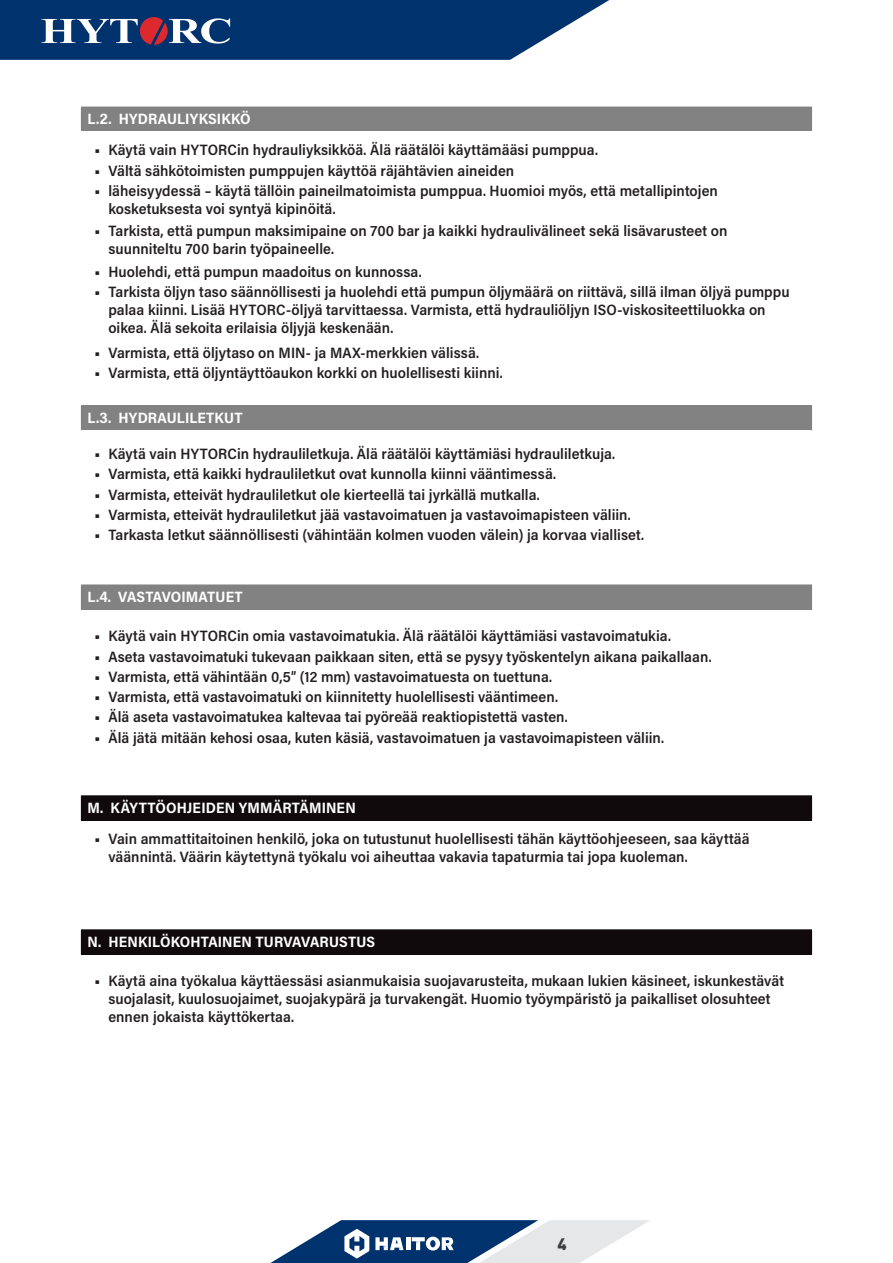
<style>
.page{position:relative;width:893px;height:1263px;background:#fff}
.page>*{position:absolute;margin:0;border:0;box-sizing:border-box;transform-origin:0 0}
.t1{font:900 16.5px "DINOT";color:#3e3e3f}
.t2{font:600 15px/18px "Acumin Pro Semi Cond";letter-spacing:.005em;color:#231f20}
.Ops_Manual_Body_Copy{font:700 15px "Acumin Pro Semi Cond";letter-spacing:.01em;color:#fff}
.s1{font-weight:900}
</style>
<div class="page">
<svg style="left:270px;top:1220px;width:380px;height:43px"></svg>
<svg style="left:0;top:0;width:609px;height:60px"></svg>
<div style="left:81px;top:107px;width:731px;height:23px;background:#838283"></div>
<div style="left:81px;top:406px;width:731px;height:24px;background:#838283"></div>
<hr style="left:81px;top:405px;width:731px;height:1px;background:#838283">
<div style="left:81px;top:585px;width:731px;height:25px;background:#838283"></div>
<div style="left:81px;top:796px;width:731px;height:25px;background:#110a0c"></div>
<hr style="left:81px;top:795px;width:731px;height:1px;background:#110a0c">
<div style="left:81px;top:930px;width:731px;height:25px;background:#110a0c"></div>
<hr style="left:81px;top:929px;width:731px;height:1px;background:#110a0c">
<p class="Ops_Manual_Body_Copy" style="left:87px;top:108px;width:165px">L.2. HYDRAULIYKSIKKÖ</p>
<p class="t2" style="left:95px;top:140px;width:505px"><span class="s1">•</span> Käytä vain HYTORCin hydrauliyksikköä. Älä räätälöi käyttämääsi pumppua.</p>
<p class="t2" style="left:95px;top:161px;width:421px"><span class="s1">•</span> Vältä sähkötoimisten pumppujen käyttöä räjähtävien aineiden</p>
<p class="t2" style="left:108px;top:181px;width:611px;text-indent:-14px"><span class="s1">•</span> läheisyydessä – käytä tällöin paineilmatoimista pumppua. Huomioi myös, että metallipintojen kosketuksesta voi syntyä kipinöitä.</p>
<p class="t2" style="left:108px;top:221px;width:621px;text-indent:-14px"><span class="s1">•</span> Tarkista, että pumpun maksimipaine on 700 bar ja kaikki hydraulivälineet sekä lisävarusteet on suunniteltu 700 barin työpaineelle.</p>
<p class="t2" style="left:95px;top:262px;width:328px"><span class="s1">•</span> Huolehdi, että pumpun maadoitus on kunnossa.</p>
<p class="t2" style="left:108px;top:282px;width:683px;text-indent:-14px"><span class="s1">•</span> Tarkista öljyn taso säännöllisesti ja huolehdi että pumpun öljymäärä on riittävä, sillä ilman öljyä pumppu palaa kiinni. Lisää HYTORC-öljyä tarvittaessa. Varmista, että hydrauliöljyn ISO-viskositeettiluokka on oikea. Älä sekoita erilaisia öljyjä keskenään.</p>
<p class="t2" style="left:95px;top:343px;width:386px"><span class="s1">•</span> Varmista, että öljytaso on MIN- ja MAX-merkkien välissä.</p>
<p class="t2" style="left:95px;top:363px;width:409px"><span class="s1">•</span> Varmista, että öljyntäyttöaukon korkki on huolellisesti kiinni.</p>
<p class="Ops_Manual_Body_Copy" style="left:87px;top:407px;width:157px">L.3. HYDRAULILETKUT</p>
<p class="t2" style="left:95px;top:444px;width:522px"><span class="s1">•</span> Käytä vain HYTORCin hydrauliletkuja. Älä räätälöi käyttämiäsi hydrauliletkuja.</p>
<p class="t2" style="left:95px;top:464px;width:463px"><span class="s1">•</span> Varmista, että kaikki hydrauliletkut ovat kunnolla kiinni vääntimessä.</p>
<p class="t2" style="left:95px;top:485px;width:446px"><span class="s1">•</span> Varmista, etteivät hydrauliletkut ole kierteellä tai jyrkällä mutkalla.</p>
<p class="t2" style="left:95px;top:505px;width:537px"><span class="s1">•</span> Varmista, etteivät hydrauliletkut jää vastavoimatuen ja vastavoimapisteen väliin.</p>
<p class="t2" style="left:95px;top:525px;width:551px"><span class="s1">•</span> Tarkasta letkut säännöllisesti (vähintään kolmen vuoden välein) ja korvaa vialliset.</p>
<p class="Ops_Manual_Body_Copy" style="left:87px;top:586px;width:157px">L.4. VASTAVOIMATUET</p>
<p class="t2" style="left:95px;top:626px;width:578px"><span class="s1">•</span> Käytä vain HYTORCin omia vastavoimatukia. Älä räätälöi käyttämiäsi vastavoimatukia.</p>
<p class="t2" style="left:95px;top:647px;width:618px"><span class="s1">•</span> Aseta vastavoimatuki tukevaan paikkaan siten, että se pysyy työskentelyn aikana paikallaan.</p>
<p class="t2" style="left:95px;top:667px;width:459px"><span class="s1">•</span> Varmista, että vähintään 0,5” (12 mm) vastavoimatuesta on tuettuna.</p>
<p class="t2" style="left:95px;top:687px;width:465px"><span class="s1">•</span> Varmista, että vastavoimatuki on kiinnitetty huolellisesti vääntimeen.</p>
<p class="t2" style="left:95px;top:707px;width:474px"><span class="s1">•</span> Älä aseta vastavoimatukea kaltevaa tai pyöreää reaktiopistettä vasten.</p>
<p class="t2" style="left:95px;top:728px;width:571px"><span class="s1">•</span> Älä jätä mitään kehosi osaa, kuten käsiä, vastavoimatuen ja vastavoimapisteen väliin.</p>
<p class="Ops_Manual_Body_Copy" style="left:87px;top:797px;width:270px">M. KÄYTTÖOHJEIDEN YMMÄRTÄMINEN</p>
<p class="t2" style="left:108px;top:829px;width:643px;text-indent:-14px"><span class="s1">•</span> Vain ammattitaitoinen henkilö, joka on tutustunut huolellisesti tähän käyttöohjeeseen, saa käyttää väännintä. Väärin käytettynä työkalu voi aiheuttaa vakavia tapaturmia tai jopa kuoleman.</p>
<p class="Ops_Manual_Body_Copy" style="left:87px;top:931px;width:289px">N. HENKILÖKOHTAINEN TURVAVARUSTUS</p>
<p class="t2" style="left:108px;top:971px;width:677px;text-indent:-14px"><span class="s1">•</span> Käytä aina työkalua käyttäessäsi asianmukaisia suojavarusteita, mukaan lukien käsineet, iskunkestävät suojalasit, kuulosuojaimet, suojakypärä ja turvakengät. Huomio työympäristö ja paikalliset olosuhteet ennen jokaista käyttökertaa.</p>
<p class="t1" style="left:558px;top:1233px;width:11px">4</p>
</div>
